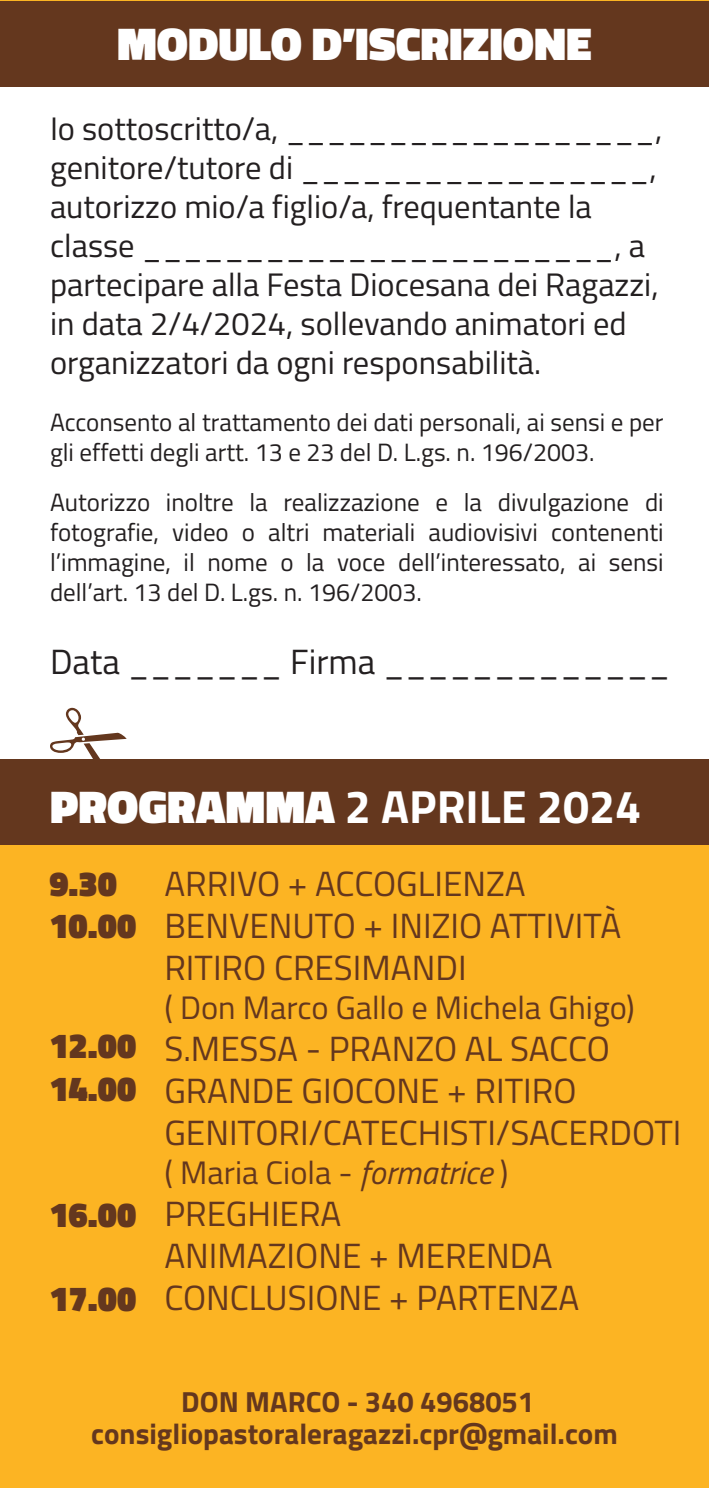
<style>
.page{position:relative;width:709px;height:1489px;background:#fff}
.page>*{position:absolute;margin:0;border:0;box-sizing:border-box;transform-origin:0 0}
.t1{font:700 46.5px "Titillium Web";color:#fff}
.t2{font:900 46.5px "Titillium Web";color:#fff}
.t3{font:35px/42px "Titillium Web";color:#64371e}
.t4{font:900 35px/42px "Titillium Web";color:#64371e}
.t5{font:35px "Titillium Web";color:#231f20}
.t6{font:32.5px/39px "Titillium Web";color:#231f20}
.t7{font:32.5px "Titillium Web";color:#64371e}
.t8{font:700 29px/32.5px "Titillium Web";color:#64371e;text-align:center}
.t9{font:25px/30px "Titillium Web";color:#231f20}
.s1{font-weight:900}
.s2{font-style:italic}
</style>
<div class="page">
<div style="left:0;top:1px;width:709px;height:1486px;background:#fcb423"></div>
<div style="left:0;top:1px;width:709px;height:807px;background:#fff"></div>
<div style="left:0;top:1px;width:709px;height:86px;background:#64371e"></div>
<svg style="left:50px;top:707px;width:77px;height:52px"></svg>
<div style="left:0;top:759px;width:709px;height:85px;background:#64371e"></div>
<h1 class="t2" style="left:117px;top:10px;width:476px">MODULO D’ISCRIZIONE</h1>
<p class="t6" style="left:50px;top:108px;width:614px">Io sottoscritto/a, __________________, genitore/tutore di _________________, autorizzo mio/a figlio/a, frequentante la classe _______________________, a partecipare alla Festa Diocesana dei Ragazzi, in data 2/4/2024, sollevando animatori ed organizzatori da ogni responsabilità.</p>
<p class="t9" style="left:50px;top:406px;width:615px">Acconsento al trattamento dei dati personali, ai sensi e per gli effetti degli artt. 13 e 23 del D. L.gs. n. 196/2003.</p>
<p class="t9" style="left:50px;top:486px;width:615px;text-align:justify">Autorizzo inoltre la realizzazione e la divulgazione di fotografie, video o altri materiali audiovisivi contenenti l’immagine, il nome o la voce dell’interessato, ai sensi dell’art. 13 del D. L.gs. n. 196/2003.</p>
<h2 class="t5" style="left:50px;top:635px;width:622px">Data _______ Firma _____________</h2>
<h1 class="t1" style="left:50px;top:771px;width:592px"><span class="s1">PROGRAMMA</span> 2 APRILE 2024</h1>
<h2 class="t4" style="left:49px;top:862px;width:88px">9.30<br>10.00</h2>
<h2 class="t4" style="left:49px;top:1025px;width:88px">12.00<br>14.00</h2>
<h2 class="t4" style="left:49px;top:1193px;width:88px">16.00</h2>
<h2 class="t4" style="left:49px;top:1277px;width:88px">17.00</h2>
<h2 class="t3" style="left:164px;top:860px;width:458px">ARRIVO + ACCOGLIENZA<br>BENVENUTO + INIZIO ATTIVITÀ<br>RITIRO CRESIMANDI</h2>
<h3 class="t7" style="left:164px;top:983px;width:472px">( Don Marco Gallo e Michela Ghigo)</h3>
<h2 class="t3" style="left:164px;top:1025px;width:518px">S.MESSA - PRANZO AL SACCO<br>GRANDE GIOCONE + RITIRO<br>GENITORI/CATECHISTI/SACERDOTI</h2>
<h3 class="t7" style="left:164px;top:1148px;width:345px">( Maria Ciola - <span class="s2">formatrice</span> )</h3>
<h2 class="t3" style="left:164px;top:1190px;width:416px">PREGHIERA<br>ANIMAZIONE + MERENDA<br>CONCLUSIONE + PARTENZA</h2>
<p class="t8" style="left:91px;top:1383px;width:528px">DON MARCO - 340 4968051 consigliopastoraleragazzi.cpr@gmail.com</p>
</div>
